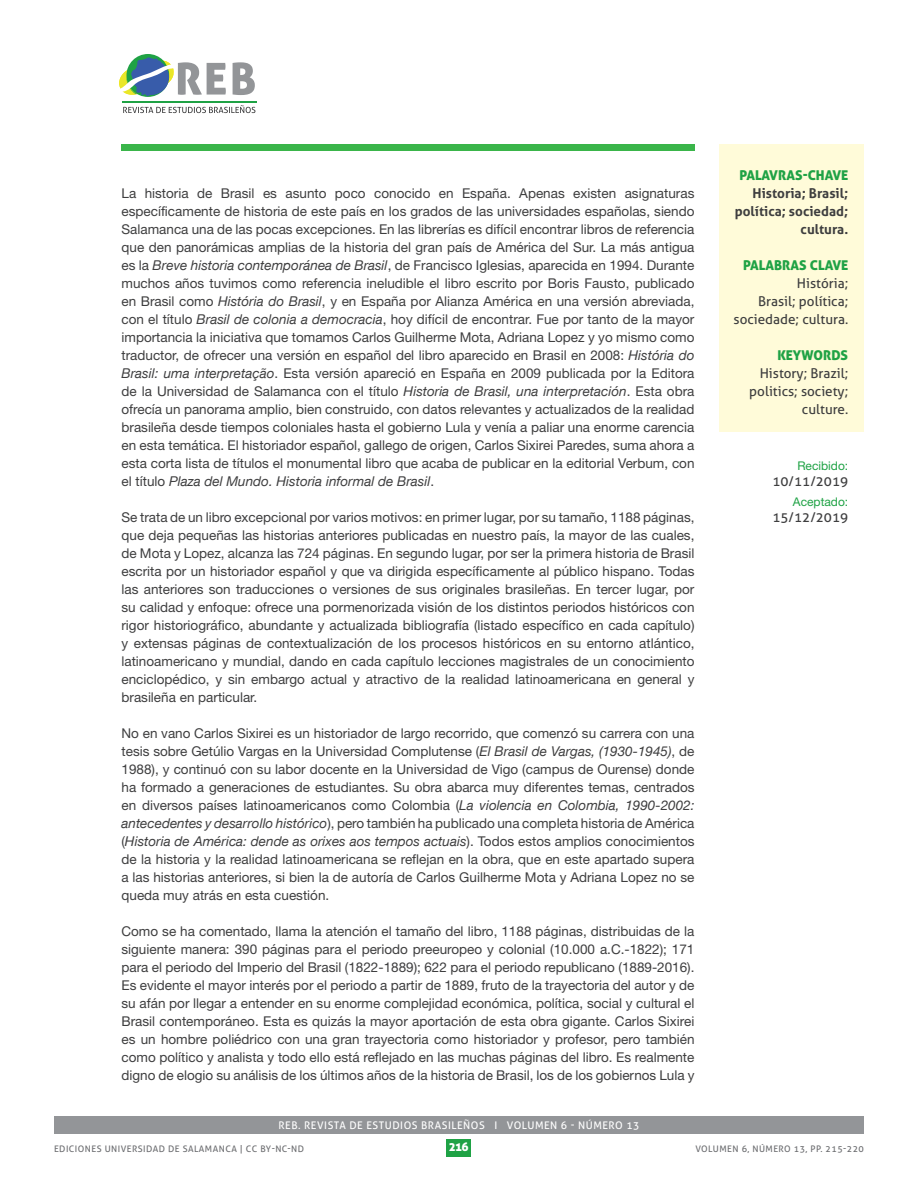
<style>
.page{position:relative;width:918px;height:1188px;background:#fff}
.page>*{position:absolute;margin:0;border:0;box-sizing:border-box;transform-origin:0 0}
.t1{font:13.5px/18px "Helvetica Neue";color:#3e3e3f;text-align:justify}
.body{font:13.5px/18px "Aller";color:#3e3e3f;text-align:right}
.t2{font:700 13.5px/18px "Aller";color:#3e3e3f;text-align:right}
.body-2{font:13.5px "Aller Display";color:#1fa245}
.body-3{font:12px "Helvetica Neue";color:#1fa245}
.t3{font:12px "Aller Display";color:#fff}
.t4{font:10.5px "Aller";letter-spacing:.05em;color:#fff}
.t5{font:9px "Aller";letter-spacing:.05em;color:#6c6d70}
.s1{font-family:"Helvetica Neue LT Com";font-style:italic}
</style>
<div class="page">
<div style="left:54px;top:1116px;width:810px;height:18px;background:#939598"></div>
<div style="left:447px;top:1139px;width:24px;height:18px;background:#1fa245"></div>
<svg style="left:233px;top:62px;width:22px;height:33px"></svg>
<svg style="left:123px;top:105px;width:132px;height:8px"></svg>
<hr style="left:122px;top:101px;width:134px;height:2px;background:#1fa245">
<div style="left:126px;top:54px;width:43px;height:43px;background:#1fa245;border-radius:50%"></div>
<svg style="left:119px;top:57px;width:107px;height:40px"></svg>
<div style="left:122px;top:144px;width:573px;height:6px;background:#3ab54a"></div>
<div style="left:720px;top:144px;width:144px;height:288px;background:#fffbd9"></div>
<p class="t1" style="left:122px;top:184px;width:575px">La historia de Brasil es asunto poco conocido en España. Apenas existen asignaturas específicamente de historia de este país en los grados de las universidades españolas, siendo Salamanca una de las pocas excepciones. En las librerías es difícil encontrar libros de referencia que den panorámicas amplias de la historia del gran país de América del Sur. La más antigua es la <span class="s1">Breve historia contemporánea de Brasil</span>, de Francisco Iglesias, aparecida en 1994. Durante muchos años tuvimos como referencia ineludible el libro escrito por Boris Fausto, publicado en Brasil como <span class="s1">História do Brasil</span>, y en España por Alianza América en una versión abreviada, con el título <span class="s1">Brasil de colonia a democracia</span>, hoy difícil de encontrar. Fue por tanto de la mayor importancia la iniciativa que tomamos Carlos Guilherme Mota, Adriana Lopez y yo mismo como traductor, de ofrecer una versión en español del libro aparecido en Brasil en 2008: <span class="s1">História do Brasil: uma interpretação</span>. Esta versión apareció en España en 2009 publicada por la Editora de la Universidad de Salamanca con el título <span class="s1">Historia de Brasil, una interpretación</span>. Esta obra ofrecía un panorama amplio, bien construido, con datos relevantes y actualizados de la realidad brasileña desde tiempos coloniales hasta el gobierno Lula y venía a paliar una enorme carencia en esta temática. El historiador español, gallego de origen, Carlos Sixirei Paredes, suma ahora a esta corta lista de títulos el monumental libro que acaba de publicar en la editorial Verbum, con el título <span class="s1">Plaza del Mundo. Historia informal de Brasil</span>.</p>
<p class="t1" style="left:122px;top:508px;width:575px">Se trata de un libro excepcional por varios motivos: en primer lugar, por su tamaño, 1188 páginas, que deja pequeñas las historias anteriores publicadas en nuestro país, la mayor de las cuales, de Mota y Lopez, alcanza las 724 páginas. En segundo lugar, por ser la primera historia de Brasil escrita por un historiador español y que va dirigida específicamente al público hispano. Todas las anteriores son traducciones o versiones de sus originales brasileñas. En tercer lugar, por su calidad y enfoque: ofrece una pormenorizada visión de los distintos periodos históricos con rigor historiográfico, abundante y actualizada bibliografía (listado específico en cada capítulo) y extensas páginas de contextualización de los procesos históricos en su entorno atlántico, latinoamericano y mundial, dando en cada capítulo lecciones magistrales de un conocimiento enciclopédico, y sin embargo actual y atractivo de la realidad latinoamericana en general y brasileña en particular.</p>
<p class="t1" style="left:122px;top:724px;width:575px">No en vano Carlos Sixirei es un historiador de largo recorrido, que comenzó su carrera con una tesis sobre Getúlio Vargas en la Universidad Complutense (<span class="s1">El Brasil de Vargas, (1930-1945)</span>, de 1988), y continuó con su labor docente en la Universidad de Vigo (campus de Ourense) donde ha formado a generaciones de estudiantes. Su obra abarca muy diferentes temas, centrados en diversos países latinoamericanos como Colombia (<span class="s1">La violencia en Colombia, 1990-2002: antecedentes y desarrollo histórico</span>), pero también ha publicado una completa historia de América (<span class="s1">Historia de América: dende as orixes aos tempos actuais</span>). Todos estos amplios conocimientos de la historia y la realidad latinoamericana se reflejan en la obra, que en este apartado supera a las historias anteriores, si bien la de autoría de Carlos Guilherme Mota y Adriana Lopez no se queda muy atrás en esta cuestión.</p>
<p class="t1" style="left:122px;top:922px;width:575px">Como se ha comentado, llama la atención el tamaño del libro, 1188 páginas, distribuidas de la siguiente manera: 390 páginas para el periodo preeuropeo y colonial (10.000 a.C.-1822); 171 para el periodo del Imperio del Brasil (1822-1889); 622 para el periodo republicano (1889-2016).<br>Es evidente el mayor interés por el periodo a partir de 1889, fruto de la trayectoria del autor y de su afán por llegar a entender en su enorme complejidad económica, política, social y cultural el Brasil contemporáneo. Esta es quizás la mayor aportación de esta obra gigante. Carlos Sixirei es un hombre poliédrico con una gran trayectoria como historiador y profesor, pero también como político y analista y todo ello está reflejado en las muchas páginas del libro. Es realmente digno de elogio su análisis de los últimos años de la historia de Brasil, los de los gobiernos Lula y</p>
<p class="t4" style="left:278px;top:1119px;width:363px">REB. REVISTA DE ESTUDIOS BRASILEÑOS I VOLUMEN 6 - NÚMERO 13</p>
<p class="body-2" style="left:739px;top:167px;width:110px">PALAVRAS-CHAVE</p>
<p class="t2" style="left:735px;top:184px;width:115px">Historia; Brasil; política; sociedad; cultura.</p>
<p class="body-2" style="left:743px;top:257px;width:106px">PALABRAS CLAVE</p>
<p class="body" style="left:734px;top:274px;width:116px">História;<br>Brasil; política; sociedade; cultura.</p>
<p class="body-2" style="left:777px;top:347px;width:72px">KEYWORDS</p>
<p class="body" style="left:749px;top:364px;width:100px">History; Brazil; politics; society; culture.</p>
<p class="body-3" style="left:797px;top:458px;width:52px">Recibido:</p>
<p class="body" style="left:772px;top:472px;width:77px">10/11/2019</p>
<p class="body-3" style="left:793px;top:494px;width:57px">Aceptado:</p>
<p class="body" style="left:772px;top:508px;width:77px">15/12/2019</p>
<p class="t5" style="left:54px;top:1143px;width:252px">EDICIONES UNIVERSIDAD DE SALAMANCA | CC BY-NC-ND</p>
<p class="t3" style="left:449px;top:1139px;width:21px">216</p>
<p class="t5" style="left:695px;top:1143px;width:170px">VOLUMEN 6, NÚMERO 13, PP. 215-220</p>
</div>
